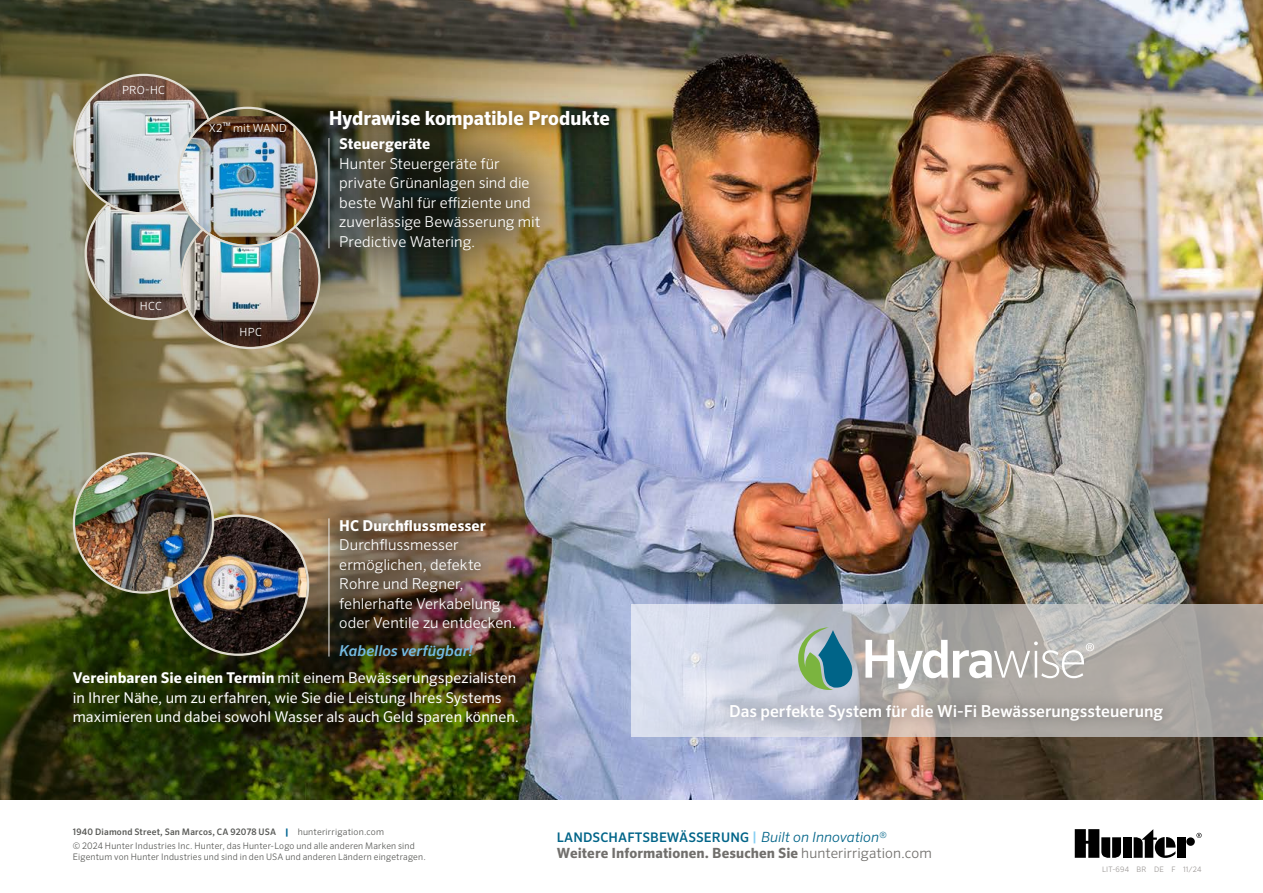
<style>
.page{position:relative;width:1263px;height:893px;background:#fff}
.page>*{position:absolute;margin:0;border:0;box-sizing:border-box;transform-origin:0 0}
.t1{font:700 19.5px "Sero Pro";letter-spacing:-.005em;color:#fff}
.t2{font:500 16.5px "Sero Pro";color:#fff}
.t3{font:300 15px/19.5px "Sero Pro";color:#fff}
.t4{font:700 15px "Sero Pro";letter-spacing:.005em;color:#fff}
.t5{font:italic 500 15px "Sero Pro";color:#79c3ec}
.t6{font:14.85px/19px "Sero Pro";color:#fff}
.t7{font:700 14.1px "Sero Pro";letter-spacing:.005em;color:#716f6c}
.t8{font:500 13.2px "Sero Pro";letter-spacing:.01em;color:#006488}
.t9{font:300 11.25px "Sero Pro";letter-spacing:.015em;color:#fff}
.t10{font:300 9px/14.1px "Sero Pro";letter-spacing:.02em;color:#585956}
.t11{font:300 7.5px "Sero Pro";letter-spacing:.02em;color:#9c9896}
.s1{font-weight:400;font-size:10.5px}
.s2{font-weight:700}
.s3{font-weight:500}
.s4{font-weight:700;color:#006491}
.s5{color:#89d0f3}
.s6{font-weight:300;font-style:italic;font-size:14.1px}
.s7{font-weight:300;font-size:14.1px}
.s8{font-weight:300}
</style>
<div class="page">
<img style="left:587px;top:0;width:676px;height:799px">
<img style="left:0;top:0;width:587px;height:799px">
<div style="left:283px;top:84px;width:311px;height:220px;background:#000;opacity:.6"></div>
<div style="left:316px;top:496px;width:221px;height:187px;background:#000;opacity:.6"></div>
<div style="left:315px;top:96px;width:310px;height:49px;background:#000;opacity:.3"></div>
<div style="left:34px;top:633px;width:521px;height:130px;background:#000;opacity:.3"></div>
<svg style="left:631px;top:604px;width:632px;height:132px;background:#bcbdc1"></svg>
<div style="left:715px;top:689px;width:463px;height:46px;background:#000;opacity:.13"></div>
<img style="left:87px;top:188px;width:129px;height:130px;border-radius:65px">
<img style="left:183px;top:211px;width:135px;height:136px;border-radius:68px">
<img style="left:75px;top:76px;width:137px;height:136px;border-radius:68px">
<img style="left:180px;top:116px;width:135px;height:129px">
<img style="left:170px;top:517px;width:137px;height:137px;border-radius:68px">
<img style="left:75px;top:454px;width:137px;height:137px;border-radius:68px">
<svg style="left:865px;top:640px;width:229px;height:49px"></svg>
<svg style="left:798px;top:627px;width:54px;height:63px;background:#6e9f97"></svg>
<svg style="left:1196px;top:833px;width:5px;height:5px"></svg>
<div style="left:1123px;top:837px;width:9px;height:21px;background:#000"></div>
<div style="left:1186px;top:837px;width:9px;height:9px;background:#000;border-radius:50%"></div>
<div style="left:1177px;top:837px;width:8px;height:21px;background:#000"></div>
<svg style="left:1133px;top:829px;width:43px;height:29px"></svg>
<svg style="left:1075px;top:829px;width:46px;height:29px"></svg>
<p class="t9" style="left:122px;top:84px;width:45px">PRO-HC</p>
<p class="t9" style="left:140px;top:300px;width:23px">HCC</p>
<p class="t9" style="left:209px;top:121px;width:80px">X2<span class="s1">™</span> mit WAND</p>
<p class="t9" style="left:240px;top:326px;width:24px">HPC</p>
<h1 class="t1" style="left:329px;top:107px;width:283px">Hydrawise kompatible Produkte</h1>
<p class="t4" style="left:339px;top:135px;width:92px">Steuergeräte</p>
<p class="t3" style="left:339px;top:154px;width:203px">Hunter Steuergeräte für private Grünanlagen sind die beste Wahl für effiziente und zuverlässige Bewässerung mit<br>Predictive Watering.</p>
<p class="t4" style="left:339px;top:516px;width:148px">HC Durchflussmesser</p>
<p class="t3" style="left:339px;top:535px;width:178px">Durchflussmesser ermöglichen, defekte<br>Rohre und Regner, fehlerhafte Verkabelung oder Ventile zu entdecken.</p>
<p class="t5" style="left:339px;top:642px;width:135px">Kabellos verfügbar!</p>
<p class="t6" style="left:73px;top:668px;width:448px"><span class="s2">Vereinbaren Sie einen Termin</span> mit einem Bewässerungspezialisten in Ihrer Nähe, um zu erfahren, wie Sie die Leistung Ihres Systems maximieren und dabei sowohl Wasser als auch Geld sparen können.</p>
<p class="t2" style="left:729px;top:701px;width:435px">Das perfekte System für die Wi-Fi Bewässerungssteuerung</p>
<p class="t10" style="left:73px;top:825px;width:344px"><span class="s3">1940 Diamond Street, San Marcos, CA 92078 USA</span> <span class="s4">|</span> hunterirrigation.com<br>© 2024 Hunter Industries Inc. Hunter, das Hunter-Logo und alle anderen Marken sind</p>
<p class="t10" style="left:73px;top:849px;width:355px">Eigentum von Hunter Industries und sind in den USA und anderen Ländern eingetragen.</p>
<p class="t8" style="left:557px;top:829px;width:331px">LANDSCHAFTSBEWÄSSERUNG <span class="s5">|</span> <span class="s6">Built on Innovation</span><span class="s7">®</span></p>
<p class="t7" style="left:557px;top:845px;width:376px">Weitere Informationen. Besuchen Sie <span class="s8">hunterirrigation.com</span></p>
<p class="t11" style="left:1102px;top:865px;width:101px">LIT-694 BR DE F 11/24</p>
</div>
